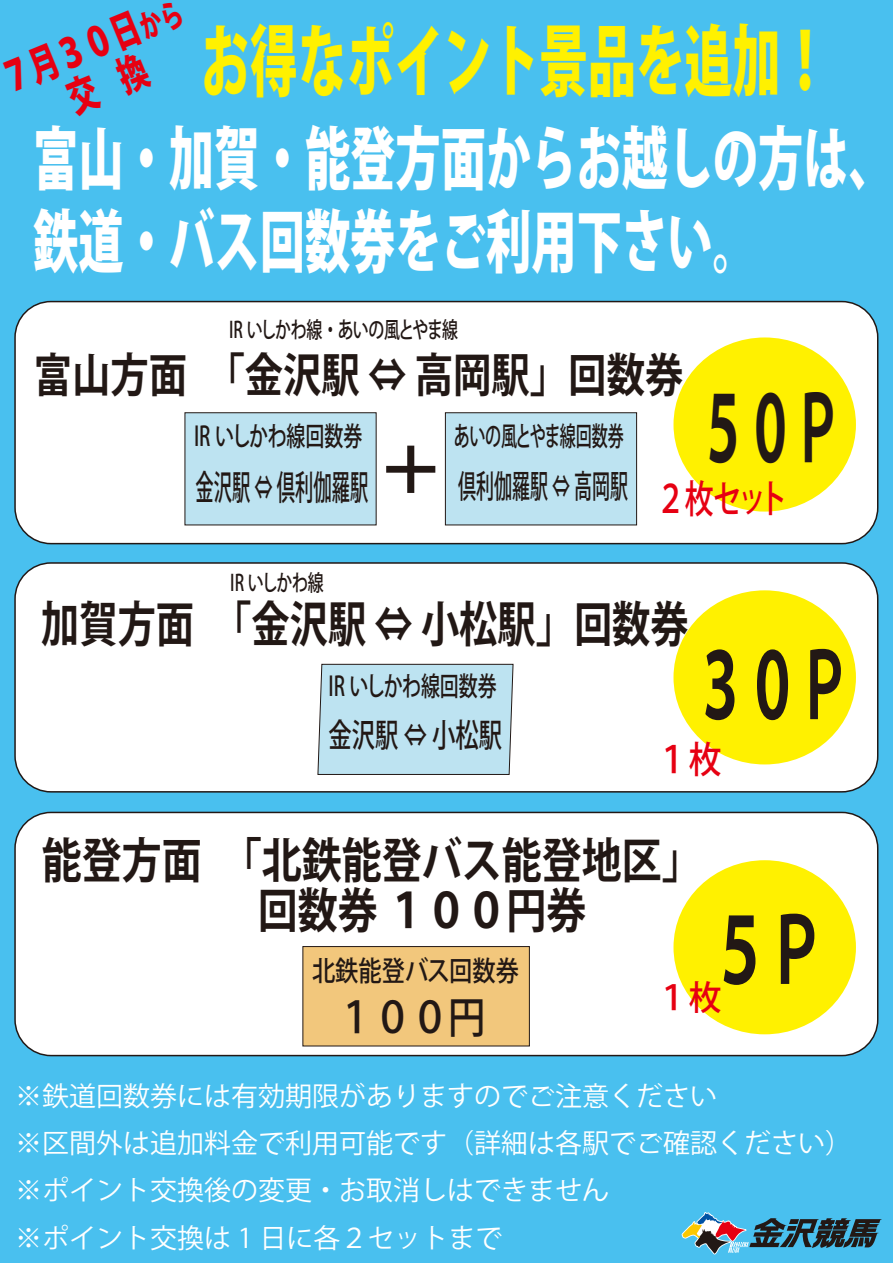
<style>
.page{position:relative;width:893px;height:1263px;background:#49c0ef}
.page>*{position:absolute;margin:0;border:0;box-sizing:border-box;transform-origin:0 0}
.t1{font:700 90px "Koz Go Pr 6 N";color:#221815;scale:.53 1}
.t2{font:700 90px "Koz Go Pr 6 N";color:#221815;scale:.58 1}
.t3{font:700 90px "Koz Go Pr 6 N";color:#221815;scale:.64 1}
.t4{font:800 77.85px "Koz Go Pr 6 N";color:#fff100;scale:.62 1}
.t5{font:800 68.7px/82.8px "Koz Go Pr 6 N";color:#fff;scale:.66 1}
.t6{font:700 48.6px "Koz Go Pr 6 N";color:#221815;scale:.79 1}
.t7{font:700 48px/49.5px "Koz Go Pr 6 N";color:#221815;scale:.83 1}
.t8{font:700 46.35px "Koz Go Pr 6 N";color:#221815;scale:.83 1}
.t9{font:500 43.2px "Koz Go Pr 6 N";color:#221815;scale:.86 1}
.t10{font:800 40.8px/43.2px "Koz Go Pr 6 N";color:#e60012;scale:.72 1}
.t11{font:500 37.05px "Koz Go Pr 6 N";color:#e60012;scale:.88 1}
.t12{font:500 34.35px "Koz Go Pr 6 N";color:#221815;scale:.53 1}
.t13{font:500 34.05px "Koz Go Pr 6 N";color:#e60012;scale:.96 1}
.t14{font:500 32.4px "Koz Go Pr 6 N";color:#221815;scale:.72 1}
.t15{font:500 27.75px "Koz Go Pr 6 N";color:#221815;scale:.84 1}
.t16{font:27px/47.2px "Koz Go Pr 6 N";color:#fff}
.t17{font:500 26.85px "Koz Go Pr 6 N";letter-spacing:-.01em;color:#221815;scale:.71 1}
.t18{font:500 26.85px "Koz Go Pr 6 N";letter-spacing:-.03em;color:#221815;scale:.6 1}
.t19{font:500 22.5px "Koz Go Pr 6 N";letter-spacing:-.04em;color:#221815;scale:.71 1}
.s1{font-size:31.05px}
.s2{font-size:68.7px;color:#fff}
.s3{font-weight:700;font-size:66.6px}
.s4{font-size:32.1px}
.s5{font-size:38.7px;color:#e60012}
</style>
<div class="page">
<div style="left:15px;top:302px;width:863px;height:242px;background:#fff;border-radius:36px"></div>
<div style="left:14px;top:301px;width:864px;height:243px;border:2px solid #221815;border-radius:36px"></div>
<div style="left:673px;top:337px;width:183px;height:175px;background:#fff100;border-radius:50%"></div>
<div style="left:15px;top:812px;width:863px;height:243px;background:#fff;border-radius:36px"></div>
<div style="left:14px;top:812px;width:864px;height:244px;border:2px solid #221815;border-radius:36px"></div>
<div style="left:673px;top:860px;width:183px;height:174px;background:#fff100;border-radius:50%"></div>
<div style="left:302px;top:946px;width:228px;height:100px;background:#f2c77c;border:1px solid #221815"></div>
<div style="left:185px;top:412px;width:191px;height:113px;background:#bde3f1;border:1px solid #221815"></div>
<div style="left:445px;top:412px;width:192px;height:113px;background:#bde3f1;border:1px solid #221815"></div>
<div style="left:15px;top:563px;width:863px;height:229px;background:#fff;border-radius:36px"></div>
<div style="left:14px;top:562px;width:864px;height:230px;border:2px solid #221815;border-radius:36px"></div>
<div style="left:673px;top:590px;width:183px;height:174px;background:#fff100;border-radius:50%"></div>
<svg style="left:317px;top:663px;width:197px;height:112px;background:#badeeb"></svg>
<svg style="left:681px;top:1205px;width:201px;height:53px;background:#4d93af"></svg>
<h3 class="t10" style="left:-4px;top:61px;width:267px;rotate:-22deg">７月３０日<span class="s1">から</span>　 交 換</h3>
<h2 class="t4" style="left:137px;top:18px;width:1118px"><span class="s2">　</span> お得なポイント景品を追加！</h2>
<h3 class="t5" style="left:33px;top:119px;width:1306px">富山・加賀・能登方面からお越しの方は、鉄道・バス回数券をご利用下さい。</h3>
<p class="t19" style="left:229px;top:317px;width:324px">IR いしかわ線・あいの風とやま線</p>
<h3 class="t8" style="left:34px;top:349px;width:784px">富山方面　「金沢駅 ⇔ 高岡駅」回数券</h3>
<h1 class="t1" style="left:699px;top:379px;width:271px">５０Ｐ</h1>
<p class="t17" style="left:194px;top:421px;width:239px">IR いしかわ線回数券</p>
<p class="t12" style="left:196px;top:468px;width:1119px">金沢駅 ⇔ 倶利伽羅駅<span class="s3">＋</span><span class="s4">倶利伽羅駅 ⇔ 高岡駅</span> <span class="s5">２枚セット</span></p>
<p class="t18" style="left:454px;top:421px;width:285px">あいの風とやま線回数券</p>
<p class="t19" style="left:230px;top:570px;width:133px">IR いしかわ線</p>
<h3 class="t6" style="left:41px;top:597px;width:821px">加賀方面　「金沢駅 ⇔ 小松駅」回数券</h3>
<p class="t17" style="left:329px;top:671px;width:239px">IR いしかわ線回数券</p>
<p class="t14" style="left:329px;top:717px;width:243px">金沢駅 ⇔ 小松駅</p>
<h1 class="t2" style="left:694px;top:635px;width:272px">３０Ｐ</h1>
<h3 class="t11" style="left:656px;top:738px;width:76px">１枚</h3>
<h3 class="t7" style="left:258px;top:837px;width:536px;text-indent:-216px">能登方面　「北鉄能登バス能登地区」回数券 １００円券</h3>
<p class="t15" style="left:312px;top:955px;width:248px">北鉄能登バス回数券</p>
<h1 class="t3" style="left:711px;top:900px;width:180px">５Ｐ</h1>
<p class="t13" style="left:656px;top:978px;width:70px">１枚</p>
<h3 class="t9" style="left:337px;top:993px;width:174px">１００円</h3>
<p class="t16" style="left:15px;top:1073px;width:839px">※鉄道回数券には有効期限がありますのでご注意ください<br>※区間外は追加料金で利用可能です（詳細は各駅でご確認ください）※ポイント交換後の変更・お取消しはできません<br>※ポイント交換は 1 日に各２セットまで</p>
</div>
